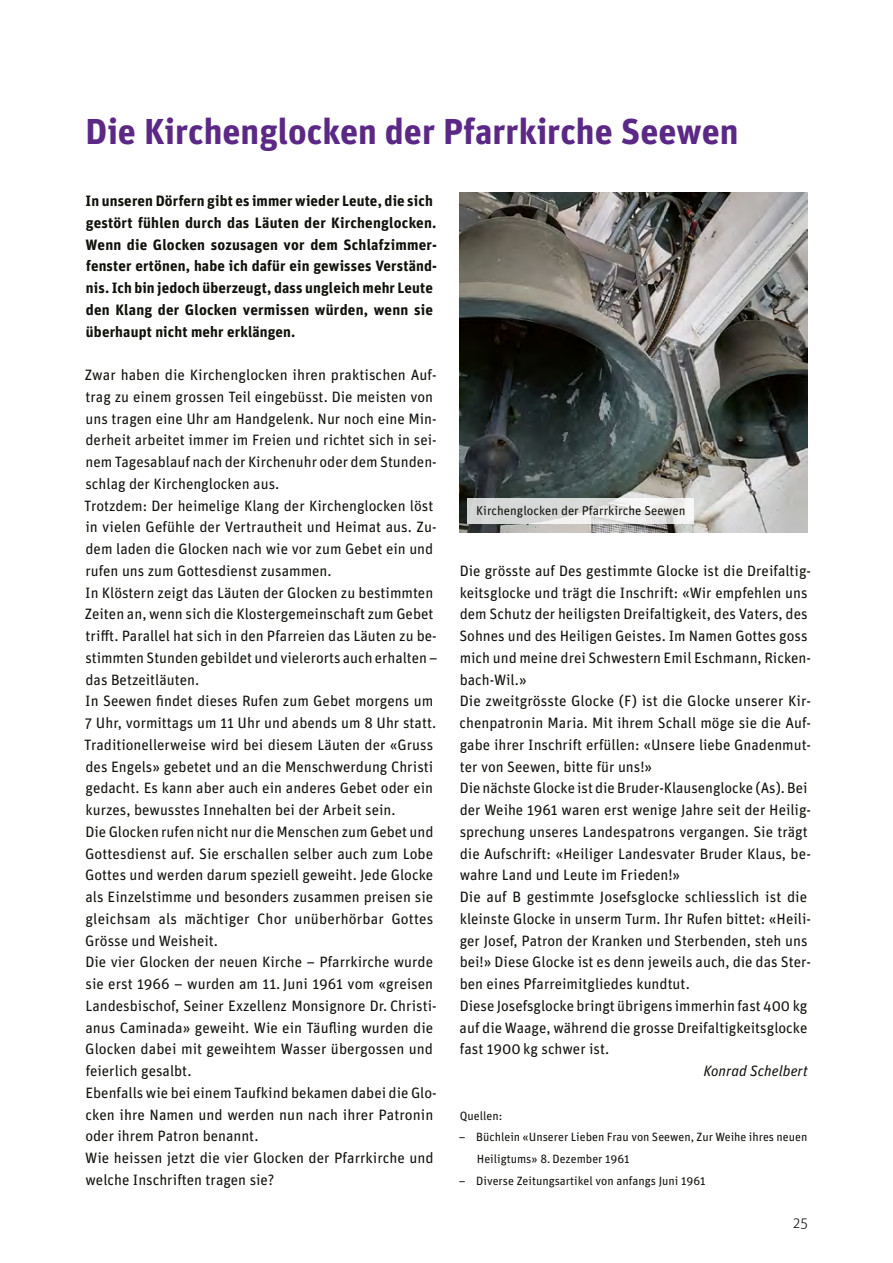
<style>
.page{position:relative;width:893px;height:1263px;background:#fff}
.page>*{position:absolute;margin:0;border:0;box-sizing:border-box;transform-origin:0 0}
.t1{font:700 36px "Unit OT";color:#5c2886}
.t2{font:15px/21.8px "Unit OT";color:#12120d}
.t3{font:700 15px/21.8px "Unit OT";letter-spacing:.01em;color:#12120d}
.t4{font:italic 15px "Unit OT";color:#12120d}
.t5{font:300 15px "Unit OT";color:#12120d}
.t6{font:12.75px "Unit OT";color:#12120d}
.t7{font:12px/21.8px "Unit OT";color:#12120d}
</style>
<div class="page">
<img style="left:459px;top:192px;width:349px;height:340px">
<svg style="left:468px;top:498px;width:226px;height:26px;fill:#d9dbdb"></svg>
<h1 class="t1" style="left:86px;top:108px;width:655px">Die Kirchenglocken der Pfarrkirche Seewen</h1>
<p class="t3" style="left:86px;top:190px;width:353px">In unseren Dörfern gibt es immer wieder Leute, die sich gestört fühlen durch das Läuten der Kirchenglocken.<br>Wenn die Glocken sozusagen vor dem Schlafzimmer&shy;fenster ertönen, habe ich dafür ein gewisses Verständ&shy;nis. Ich bin jedoch überzeugt, dass ungleich mehr Leute den Klang der Glocken vermissen würden, wenn sie überhaupt nicht mehr erklängen.</p>
<p class="t2" style="left:84px;top:364px;width:355px">Zwar haben die Kirchenglocken ihren praktischen Auf&shy;trag zu einem grossen Teil eingebüsst. Die meisten von uns tragen eine Uhr am Handgelenk. Nur noch eine Min&shy;derheit arbeitet immer im Freien und richtet sich in sei&shy;nem Tagesablauf nach der Kirchenuhr oder dem Stunden&shy;schlag der Kirchenglocken aus.<br>Trotzdem: Der heimelige Klang der Kirchenglocken löst in vielen Gefühle der Vertrautheit und Heimat aus. Zu&shy;dem laden die Glocken nach wie vor zum Gebet ein und rufen uns zum Gottesdienst zusammen.<br>In Klöstern zeigt das Läuten der Glocken zu bestimmten Zeiten an, wenn sich die Klostergemeinschaft zum Gebet trifft. Parallel hat sich in den Pfarreien das Läuten zu be&shy;stimmten Stunden gebildet und vielerorts auch erhalten – das Betzeitläuten.<br>In Seewen findet dieses Rufen zum Gebet morgens um 7 Uhr, vormittags um 11 Uhr und abends um 8 Uhr statt.<br>Traditionellerweise wird bei diesem Läuten der «Gruss des Engels» gebetet und an die Menschwerdung Christi gedacht. Es kann aber auch ein anderes Gebet oder ein kurzes, bewusstes Innehalten bei der Arbeit sein.<br>Die Glocken rufen nicht nur die Menschen zum Gebet und Gottesdienst auf. Sie erschallen selber auch zum Lobe Gottes und werden darum speziell geweiht. Jede Glocke als Einzelstimme und besonders zusammen preisen sie gleichsam als mächtiger Chor unüberhörbar Gottes Grösse und Weisheit.<br>Die vier Glocken der neuen Kirche – Pfarrkirche wurde sie erst 1966 – wurden am 11. Juni 1961 vom «greisen Landesbischof, Seiner Exzellenz Monsignore Dr. Christi&shy;anus Caminada» geweiht. Wie ein Täufling wurden die Glocken dabei mit geweihtem Wasser übergossen und feierlich gesalbt.<br>Ebenfalls wie bei einem Taufkind bekamen dabei die Glo&shy;cken ihre Namen und werden nun nach ihrer Patronin oder ihrem Patron benannt.<br>Wie heissen jetzt die vier Glocken der Pfarrkirche und welche Inschriften tragen sie?</p>
<p class="t6" style="left:476px;top:503px;width:211px">Kirchenglocken der Pfarrkirche Seewen</p>
<p class="t2" style="left:459px;top:560px;width:353px">Die grösste auf Des gestimmte Glocke ist die Dreifaltig&shy;keitsglocke und trägt die Inschrift: «Wir empfehlen uns dem Schutz der heiligsten Dreifaltigkeit, des Vaters, des Sohnes und des Heiligen Geistes. Im Namen Gottes goss mich und meine drei Schwestern Emil Eschmann, Ricken&shy;bach-Wil.»<br>Die zweitgrösste Glocke (F) ist die Glocke unserer Kir&shy;chenpatronin Maria. Mit ihrem Schall möge sie die Auf&shy;gabe ihrer Inschrift erfüllen: «Unsere liebe Gnadenmut&shy;ter von Seewen, bitte für uns!»<br>Die nächste Glocke ist die Bruder-Klausenglocke (As). Bei der Weihe 1961 waren erst wenige Jahre seit der Heilig&shy;sprechung unseres Landespatrons vergangen. Sie trägt die Aufschrift: «Heiliger Landesvater Bruder Klaus, be&shy;wahre Land und Leute im Frieden!»<br>Die auf B gestimmte Josefsglocke schliesslich ist die kleinste Glocke in unserm Turm. Ihr Rufen bittet: «Heili&shy;ger Josef, Patron der Kranken und Sterbenden, steh uns bei!» Diese Glocke ist es denn jeweils auch, die das Ster&shy;ben eines Pfarreimitgliedes kundtut.<br>Diese Josefsglocke bringt übrigens immerhin fast 400 kg auf die Waage, während die grosse Dreifaltigkeitsglocke fast 1900 kg schwer ist.</p>
<p class="t4" style="left:704px;top:1062px;width:106px">Konrad Schelbert</p>
<p class="t7" style="left:460px;top:1104px;width:44px">Quellen:</p>
<p class="t7" style="left:477px;top:1126px;width:332px;text-indent:-18px">– Büchlein «Unserer Lieben Frau von Seewen, Zur Weihe ihres neuen<br>Heiligtums» 8. Dezember 1961</p>
<p class="t7" style="left:459px;top:1170px;width:248px">– Diverse Zeitungsartikel von anfangs Juni 1961</p>
<p class="t5" style="left:793px;top:1214px;width:16px">25</p>
</div>
